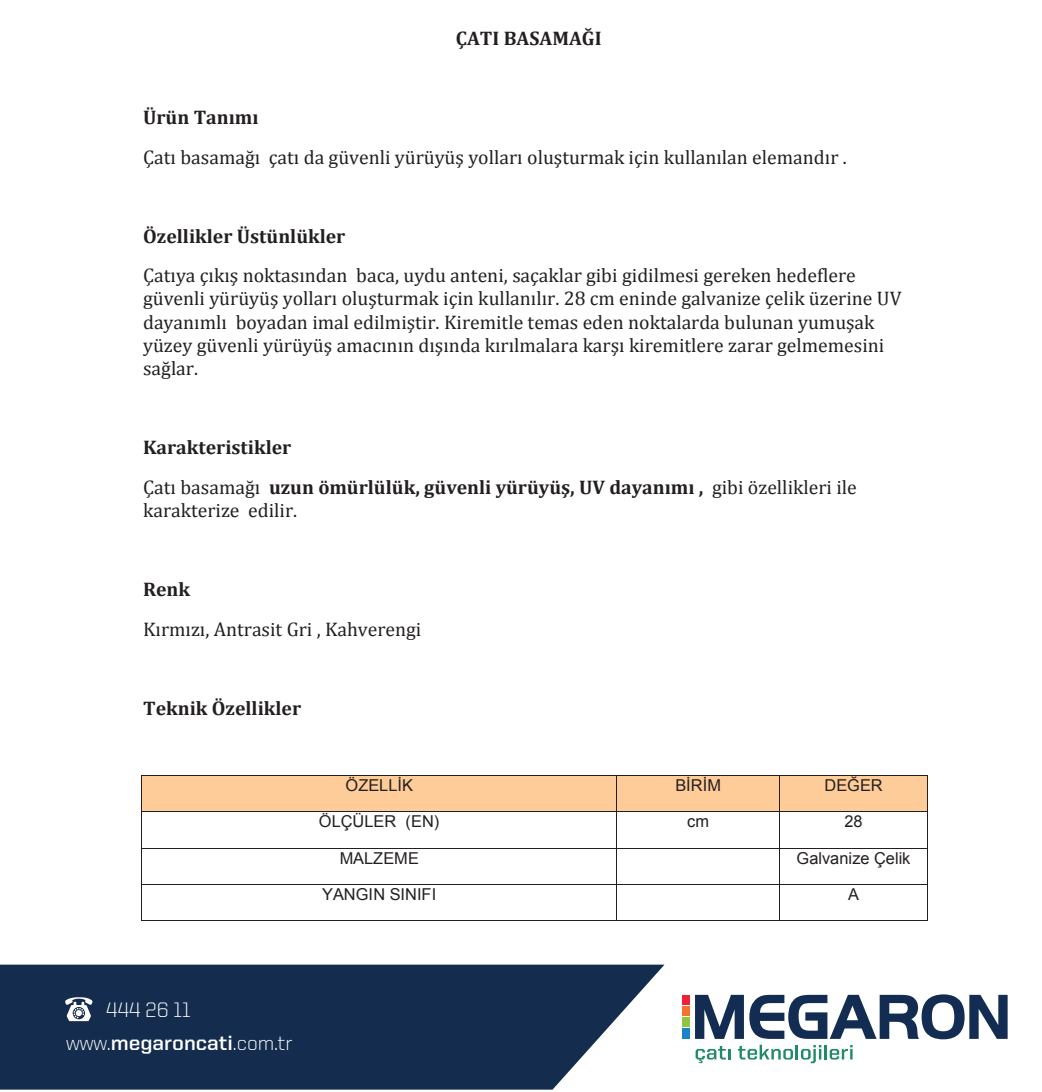
<style>
.page{position:relative;width:1042px;height:1092px;background:#fff}
.page>*{position:absolute;margin:0;border:0;box-sizing:border-box;transform-origin:0 0}
.t1{font:300 21px/33.2px "United Sans Reg";color:#fff}
.t2{font:19.78px/23.1px "Cambria";color:#231f20}
.t3{font:700 19.78px/39.7px "Cambria";color:#231f20}
.t4{font:16.45px "Arial";color:#231f20}
.t5{font:16.45px "Arial";color:#231f20}
.s1{font-weight:400}
.s2{font-style:inherit}
.s3{font-weight:700}
</style>
<div class="page">
<svg style="left:0;top:964px;width:664px;height:125px;fill:#142c4e"></svg>
<div style="left:682px;top:1028px;width:8px;height:10px;background:#1b84c6"></div>
<div style="left:682px;top:1017px;width:8px;height:10px;background:#8fc63e"></div>
<div style="left:682px;top:1006px;width:8px;height:10px;background:#f3732d"></div>
<div style="left:682px;top:994px;width:8px;height:10px;background:#ed2137"></div>
<svg style="left:695px;top:994px;width:312px;height:69px"></svg>
<svg style="left:64px;top:997px;width:29px;height:24px"></svg>
<div style="left:142px;top:776px;width:6px;height:35px;background:#fdcc99"></div>
<div style="left:611px;top:776px;width:5px;height:35px;background:#fdcc99"></div>
<div style="left:148px;top:776px;width:463px;height:35px;background:#fdcc99"></div>
<div style="left:617px;top:776px;width:5px;height:35px;background:#fdcc99"></div>
<div style="left:774px;top:776px;width:5px;height:35px;background:#fdcc99"></div>
<div style="left:622px;top:776px;width:152px;height:35px;background:#fdcc99"></div>
<div style="left:779px;top:776px;width:6px;height:35px;background:#fdcc99"></div>
<div style="left:922px;top:776px;width:5px;height:35px;background:#fdcc99"></div>
<div style="left:785px;top:776px;width:137px;height:35px;background:#fdcc99"></div>
<hr style="left:142px;top:775px;width:474px;height:1px;background:#231f20">
<hr style="left:617px;top:775px;width:162px;height:1px;background:#231f20">
<hr style="left:780px;top:775px;width:147px;height:1px;background:#231f20">
<hr style="left:142px;top:776px;width:1px;height:35px;background:#231f20">
<hr style="left:616px;top:776px;width:1px;height:35px;background:#231f20">
<hr style="left:779px;top:776px;width:1px;height:35px;background:#231f20">
<hr style="left:927px;top:776px;width:1px;height:35px;background:#231f20">
<hr style="left:142px;top:811px;width:474px;height:1px;background:#231f20">
<hr style="left:617px;top:811px;width:162px;height:1px;background:#231f20">
<hr style="left:780px;top:811px;width:147px;height:1px;background:#231f20">
<hr style="left:142px;top:812px;width:1px;height:35px;background:#231f20">
<hr style="left:616px;top:812px;width:1px;height:35px;background:#231f20">
<hr style="left:779px;top:812px;width:1px;height:35px;background:#231f20">
<hr style="left:927px;top:812px;width:1px;height:35px;background:#231f20">
<hr style="left:142px;top:847px;width:474px;height:1px;background:#231f20">
<hr style="left:617px;top:847px;width:162px;height:1px;background:#231f20">
<hr style="left:780px;top:847px;width:147px;height:1px;background:#231f20">
<hr style="left:142px;top:848px;width:1px;height:35px;background:#231f20">
<hr style="left:616px;top:848px;width:1px;height:35px;background:#231f20">
<hr style="left:779px;top:848px;width:1px;height:35px;background:#231f20">
<hr style="left:927px;top:848px;width:1px;height:35px;background:#231f20">
<hr style="left:142px;top:883px;width:474px;height:1px;background:#231f20">
<hr style="left:617px;top:883px;width:162px;height:1px;background:#231f20">
<hr style="left:780px;top:883px;width:147px;height:1px;background:#231f20">
<hr style="left:142px;top:884px;width:1px;height:35px;background:#231f20">
<hr style="left:142px;top:919px;width:474px;height:1px;background:#231f20">
<hr style="left:616px;top:884px;width:1px;height:35px;background:#231f20">
<hr style="left:617px;top:919px;width:162px;height:1px;background:#231f20">
<hr style="left:779px;top:884px;width:1px;height:35px;background:#231f20">
<hr style="left:780px;top:919px;width:147px;height:1px;background:#231f20">
<hr style="left:927px;top:884px;width:1px;height:35px;background:#231f20">
<p class="t3" style="left:456px;top:18px;width:147px">ÇATI BASAMAĞI</p>
<p class="t3" style="left:143px;top:97px;width:117px">Ürün Tanımı</p>
<p class="t2" style="left:143px;top:145px;width:705px">Çatı basamağı çatı da güvenli yürüyüş yolları oluşturmak için kullanılan elemandır .</p>
<p class="t3" style="left:143px;top:215px;width:204px">Özellikler Üstünlükler</p>
<p class="t2" style="left:143px;top:264px;width:760px">Çatıya çıkış noktasından baca, uydu anteni, saçaklar gibi gidilmesi gereken hedeflere güvenli yürüyüş yolları oluşturmak için kullanılır. 28 cm eninde galvanize çelik üzerine UV dayanımlı boyadan imal edilmiştir. Kiremitle temas eden noktalarda bulunan yumuşak yüzey güvenli yürüyüş amacının dışında kırılmalara karşı kiremitlere zarar gelmemesini sağlar.</p>
<p class="t3" style="left:143px;top:427px;width:715px">Karakteristikler<br><span class="s1">Çatı basamağı</span> uzun ömürlülük, güvenli yürüyüş, UV dayanımı , <span class="s1">gibi özellikleri ile</span></p>
<p class="t2" style="left:143px;top:498px;width:156px">karakterize edilir.</p>
<p class="t3" style="left:143px;top:568px;width:48px">Renk</p>
<p class="t2" style="left:143px;top:617px;width:280px">Kırmızı, Antrasit Gri , Kahverengi</p>
<p class="t3" style="left:143px;top:687px;width:159px">Teknik Özellikler</p>
<p class="t4" style="left:346px;top:774px;width:69px">ÖZELLİK</p>
<p class="t4" style="left:675px;top:774px;width:47px">BİRİM</p>
<p class="t4" style="left:824px;top:774px;width:60px">DEĞER</p>
<p class="t4" style="left:319px;top:810px;width:122px">ÖLÇÜLER <span class="s2">(EN)</span></p>
<p class="t5" style="left:687px;top:810px;width:23px">cm</p>
<p class="t5" style="left:844px;top:810px;width:20px">28</p>
<p class="t5" style="left:340px;top:847px;width:81px">MALZEME</p>
<p class="t4" style="left:796px;top:847px;width:115px">Galvanize Çelik</p>
<p class="t5" style="left:322px;top:883px;width:115px">YANGIN SINIFI</p>
<p class="t5" style="left:848px;top:883px;width:12px">A</p>
<p class="t1" style="left:66px;top:993px;width:228px;text-indent:40px">444 26 11 www.<span class="s3">megaroncati</span>.com.tr</p>
</div>
